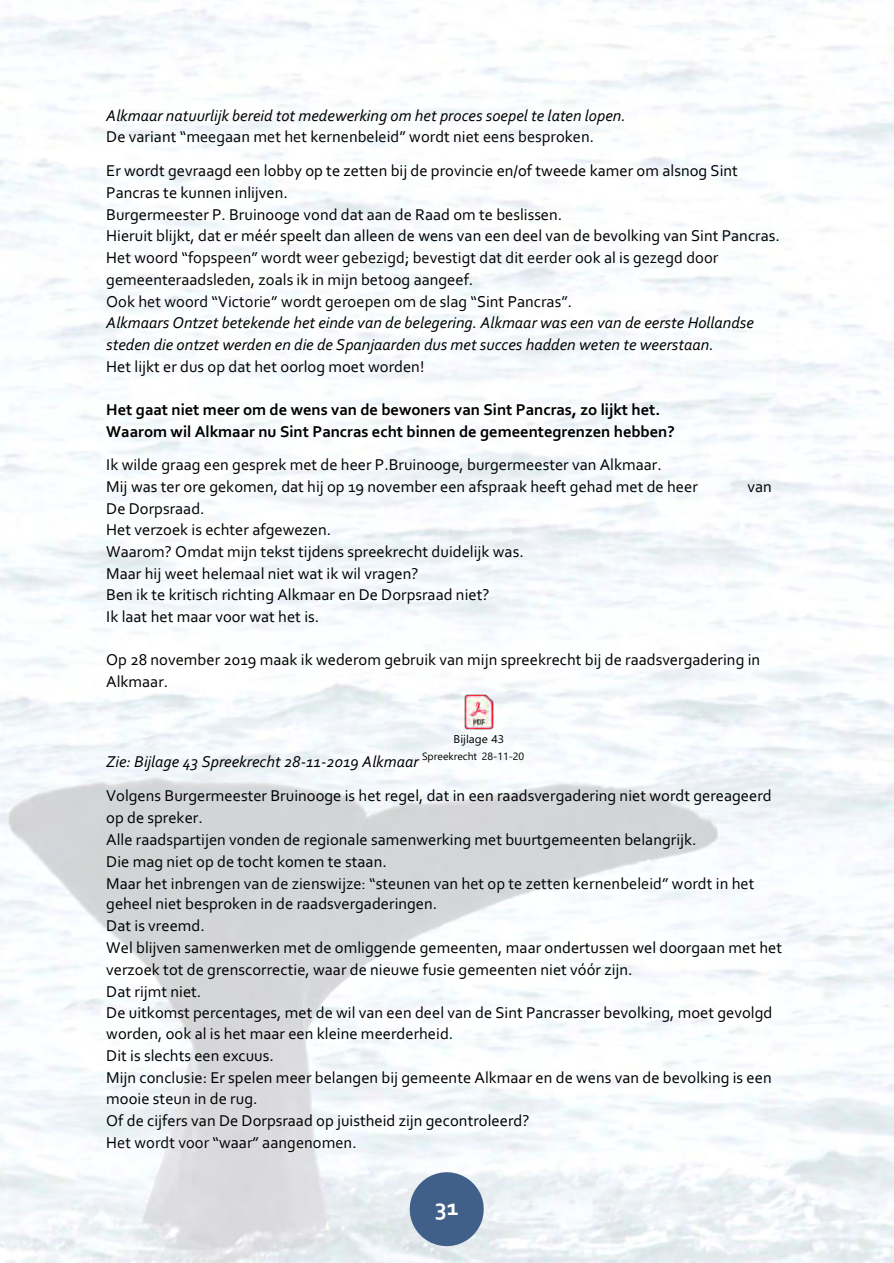
<style>
.page{position:relative;width:894px;height:1263px;background:#fff}
.page>*{position:absolute;margin:0;border:0;box-sizing:border-box;transform-origin:0 0}
.t1{font:700 24px "Corbel";color:#fff}
.t2{font:16.5px/21.8px "Corbel 3";color:#000}
.t3{font:16.5px/21.9px "Corbel Italic 2";color:#000}
.t4{font:700 16.5px/21.9px "Corbel";color:#000}
.t5{font:16.5px "Corbel 2";color:#000}
.t6{font:11.25px "Segoe UI2";color:#000;scale:1.04 1}
.s1{font-family:"Corbel 3"}
.s2{font-family:"Corbel 2"}
.s3{font-family:"Corbel Italic 2"}
</style>
<div class="page">
<svg style="left:409px;top:1172px;width:74px;height:74px;background:#647ea0"></svg>
<img style="left:460px;top:694px;width:37px;height:36px">
<p class="t3" style="left:106px;top:106px;width:521px">Alkmaar natuurlijk bereid tot medewerking om het proces soepel te laten lopen.<br><span class="s1">De variant</span> <span class="s2">“meegaan met het kernenbeleid” wordt niet eens besproken.</span></p>
<p class="t2" style="left:106px;top:161px;width:675px">Er wordt gevraagd een lobby op te zetten bij de provincie en/of tweede kamer om alsnog Sint Pancras te kunnen inlijven.<br>Burgermeester P. Bruinooge vond dat aan de Raad om te beslissen.<br>Hieruit blijkt, dat er méér speelt dan alleen de wens van een deel van de bevolking van Sint Pancras.<br><span class="s2">Het woord “fopspeen” wordt weer gebezigd; bevestigt dat dit eerder ook al is gezegd door </span>gemeenteraadsleden, zoals ik in mijn betoog aangeef.<br><span class="s2">Ook het woord “Victorie” wordt geroepen om de slag “Sint Pancras”.<br></span><span class="s3">Alkmaars Ontzet betekende het einde van de belegering. Alkmaar was een van de eerste Hollandse steden die ontzet werden en die de Spanjaarden dus met succes hadden weten te weerstaan.<br></span>Het lijkt er dus op dat het oorlog moet worden!</p>
<p class="t4" style="left:106px;top:400px;width:570px">Het gaat niet meer om de wens van de bewoners van Sint Pancras, zo lijkt het.<br>Waarom wil Alkmaar nu Sint Pancras echt binnen de gemeentegrenzen hebben?</p>
<p class="t2" style="left:106px;top:455px;width:593px">Ik wilde graag een gesprek met de heer P.Bruinooge, burgermeester van Alkmaar.<br>Mij was ter ore gekomen, dat hij op 19 november een afspraak heeft gehad met de heer</p>
<p class="t2" style="left:747px;top:477px;width:26px">van</p>
<p class="t2" style="left:106px;top:499px;width:419px">De Dorpsraad.<br>Het verzoek is echter afgewezen.<br>Waarom? Omdat mijn tekst tijdens spreekrecht duidelijk was.<br>Maar hij weet helemaal niet wat ik wil vragen?<br>Ben ik te kritisch richting Alkmaar en De Dorpsraad niet?<br>Ik laat het maar voor wat het is.</p>
<p class="t2" style="left:106px;top:650px;width:655px">Op 28 november 2019 maak ik wederom gebruik van mijn spreekrecht bij de raadsvergadering in<br>Alkmaar.</p>
<p class="t6" style="left:453px;top:731px;width:50px">Bijlage 43</p>
<p class="t3" style="left:106px;top:752px;width:419px">Zie: Bijlage 43 Spreekrecht 28-11-2019 Alkmaar <sup>Spreekrecht</sup> <sup>28-11-20</sup></p>
<p class="t2" style="left:106px;top:786px;width:666px">Volgens Burgermeester Bruinooge is het regel, dat in een raadsvergadering niet wordt gereageerd op de spreker.</p>
<p class="t2" style="left:106px;top:830px;width:591px">Alle raadspartijen vonden de regionale samenwerking met buurtgemeenten belangrijk.<br>Die mag niet op de tocht komen te staan.</p>
<p class="t5" style="left:106px;top:876px;width:649px"><span class="s1">Maar het in</span>brengen van de zienswijze: “steunen van het op te zetten kernenbeleid” wordt in het</p>
<p class="t2" style="left:106px;top:894px;width:332px">geheel niet besproken in de raadsvergaderingen.<br>Dat is vreemd.</p>
<p class="t2" style="left:106px;top:938px;width:677px">Wel blijven samenwerken met de omliggende gemeenten, maar ondertussen wel doorgaan met het verzoek tot de grenscorrectie, waar de nieuwe fusie gemeenten niet vóór zijn.</p>
<p class="t2" style="left:106px;top:982px;width:96px">Dat rijmt niet.</p>
<p class="t2" style="left:106px;top:1003px;width:667px">De uitkomst percentages, met de wil van een deel van de Sint Pancrasser bevolking, moet gevolgd worden, ook al is het maar een kleine meerderheid.</p>
<p class="t2" style="left:106px;top:1046px;width:169px">Dit is slechts een excuus.</p>
<p class="t2" style="left:106px;top:1068px;width:666px">Mijn conclusie: Er spelen meer belangen bij gemeente Alkmaar en de wens van de bevolking is een mooie steun in de rug.</p>
<p class="t2" style="left:106px;top:1111px;width:424px">Of de cijfers van De Dorpsraad op juistheid zijn gecontroleerd?</p>
<p class="t5" style="left:106px;top:1136px;width:252px">Het wordt voor “waar” aangenomen.</p>
<p class="t1" style="left:435px;top:1197px;width:25px">31</p>
</div>
